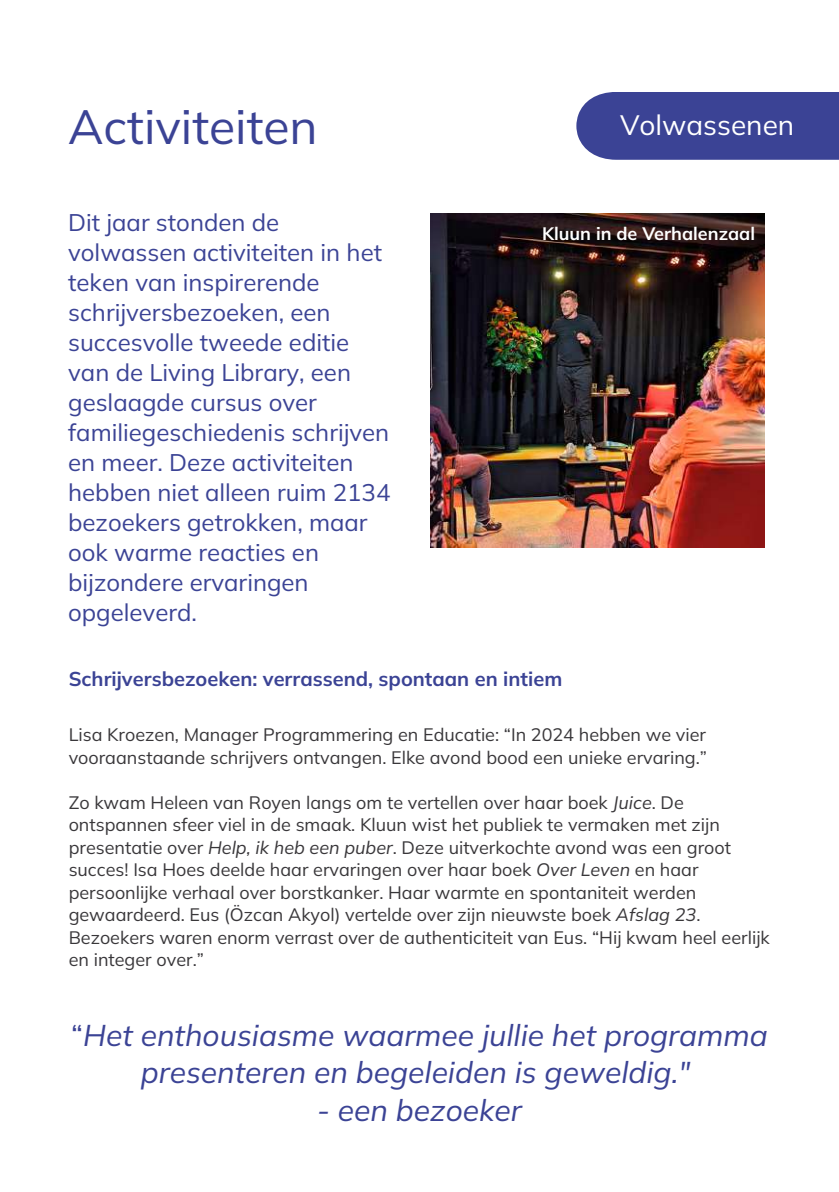
<style>
.page{position:relative;width:839px;height:1192px;background:#fff}
.page>*{position:absolute;margin:0;border:0;box-sizing:border-box;transform-origin:0 0}
.t1{font:48px "Mulish";color:#3b4395}
.t2{font:italic 30px/37.4px "Mulish";color:#3b4395;text-align:center}
.t3{font:28px "Mulish";color:#fff}
.t4{font:24px/30px "Mulish";color:#3b4395}
.t5{font:700 20px "Mulish";color:#3b4395}
.t6{font:18px/22.4px "Mulish";color:#39373a}
.t7{font:700 18px "Mulish";color:#fff}
.s1{font-style:italic}
.s2{font-style:normal}
</style>
<div class="page">
<div style="left:576px;top:92px;width:262px;height:68px;background:#3b4395"></div>
<img style="left:431px;top:213px;width:333px;height:334px">
<h1 class="t1" style="left:68px;top:95px;width:251px">Activiteiten</h1>
<h3 class="t3" style="left:620px;top:107px;width:176px">Volwassenen</h3>
<p class="t4" style="left:68px;top:206px;width:324px">Dit jaar stonden de volwassen activiteiten in het teken van inspirerende schrijversbezoeken, een succesvolle tweede editie van de Living Library, een geslaagde cursus over familiegeschiedenis schrijven en meer. Deze activiteiten hebben niet alleen ruim 2134 bezoekers getrokken, maar ook warme reacties en bijzondere ervaringen opgeleverd.</p>
<p class="t7" style="left:542px;top:222px;width:214px">Kluun in de Verhalenzaal</p>
<p class="t7" style="left:558px;top:222px;width:237px">Schrjversb zoek van Kluun</p>
<p class="t5" style="left:69px;top:665px;width:495px">Schrijversbezoeken: verrassend, spontaan en intiem</p>
<p class="t6" style="left:69px;top:723px;width:639px">Lisa Kroezen, Manager Programmering en Educatie: “In 2024 hebben we vier vooraanstaande schrijvers ontvangen. Elke avond bood een unieke ervaring.”</p>
<p class="t6" style="left:69px;top:790px;width:702px">Zo kwam Heleen van Royen langs om te vertellen over haar boek <span class="s1">Juice</span>. De ontspannen sfeer viel in de smaak. Kluun wist het publiek te vermaken met zijn presentatie over <span class="s1">Help, ik heb een puber</span>. Deze uitverkochte avond was een groot succes! Isa Hoes deelde haar ervaringen over haar boek <span class="s1">Over Leven</span> en haar persoonlijke verhaal over borstkanker. Haar warmte en spontaniteit werden gewaardeerd. Eus (Özcan Akyol) vertelde over zijn nieuwste boek <span class="s1">Afslag 23</span>.<br>Bezoekers waren enorm verrast over de authenticiteit van Eus. “Hij kwam heel eerlijk en integer over.”</p>
<h2 class="t2" style="left:71px;top:1015px;width:698px"><span class="s2">“</span>Het enthousiasme waarmee jullie het programma presenteren en begeleiden is geweldig."</h2>
<h2 class="t2" style="left:317px;top:1090px;width:206px">- een bezoeker</h2>
</div>
